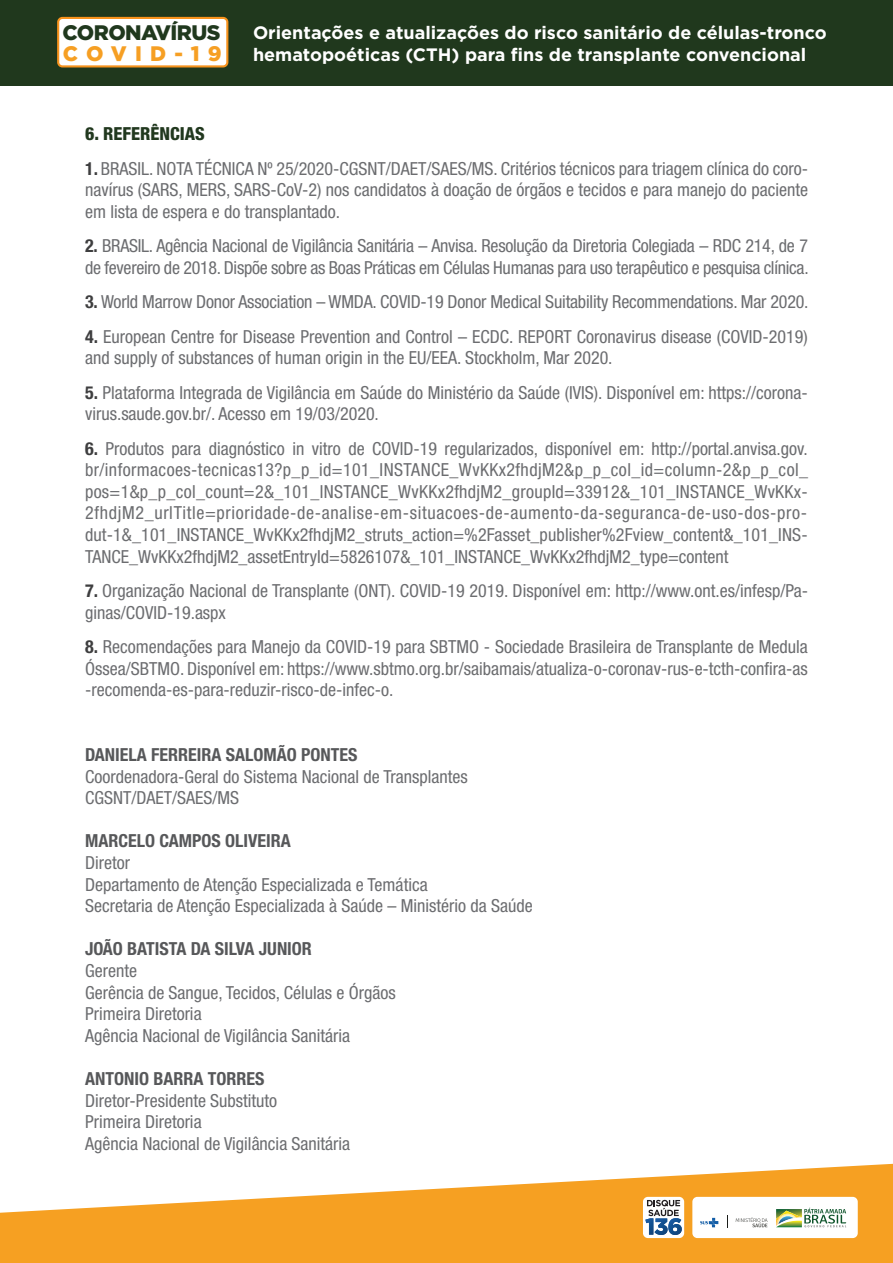
<style>
.page{position:relative;width:893px;height:1263px;background:#fff}
.page>*{position:absolute;margin:0;border:0;box-sizing:border-box;transform-origin:0 0}
.t1{font:900 21px "Gotham";letter-spacing:-.025em;color:#20381d}
.t2{font:900 21px "Gotham";letter-spacing:.395em;color:#f69f23}
.t3{font:condensed 18px/21.6px "Helvetica Neue LT Std";color:#6c6d70}
.t4{font:700 18px/21.6px "Gotham";color:#fff}
.t5{font:700 condensed 18px "Helvetica Neue LT Std";color:#57585a}
.t6{font:800 condensed 18px "Helvetica Neue LT Std";color:#21381e}
.s1{font-weight:700;color:#3e3e3f}
</style>
<div class="page">
<svg style="left:0;top:1164px;width:893px;height:99px;fill:#f6a022"></svg>
<div style="left:643px;top:1197px;width:41px;height:41px;background:#fff;border-radius:5px"></div>
<div style="left:692px;top:1197px;width:166px;height:41px;background:#fff;border-radius:5px"></div>
<svg style="left:700px;top:1218px;width:18px;height:9px"></svg>
<svg style="left:736px;top:1217px;width:32px;height:10px"></svg>
<svg style="left:776px;top:1207px;width:70px;height:20px"></svg>
<svg style="left:727px;top:1215px;width:1px;height:12px"></svg>
<svg style="left:645px;top:1200px;width:37px;height:35px"></svg>
<div style="left:0;top:0;width:893px;height:85px;background:#20381d"></div>
<div style="left:58px;top:18px;width:169px;height:48px;background:#fff;border-radius:4px"></div>
<div style="left:57px;top:17px;width:171px;height:50px;border:2px solid #f7931d;border-radius:4px"></div>
<p class="t1" style="left:63px;top:18px;width:159px">CORONAVÍRUS</p>
<p class="t2" style="left:63px;top:39px;width:160px">COVID-19</p>
<p class="t4" style="left:253px;top:22px;width:575px">Orientações e atualizações do risco sanitário de células-tronco hematopoéticas (CTH) para fins de transplante convencional</p>
<p class="t6" style="left:85px;top:123px;width:121px">6. REFERÊNCIAS</p>
<p class="t3" style="left:85px;top:157px;width:724px;text-align:justify"><span class="s1">1.</span> BRASIL. NOTA TÉCNICA Nº 25/2020-CGSNT/DAET/SAES/MS. Critérios técnicos para triagem clínica do coro&shy;navírus (SARS, MERS, SARS-CoV-2) nos candidatos à doação de órgãos e tecidos e para manejo do paciente em lista de espera e do transplantado.</p>
<p class="t3" style="left:85px;top:235px;width:725px"><span class="s1">2.</span> BRASIL. Agência Nacional de Vigilância Sanitária – Anvisa. Resolução da Diretoria Colegiada – RDC 214, de 7 de fevereiro de 2018. Dispõe sobre as Boas Práticas em Células Humanas para uso terapêutico e pesquisa clínica.</p>
<p class="t3" style="left:85px;top:291px;width:725px"><span class="s1">3.</span> World Marrow Donor Association – WMDA. COVID-19 Donor Medical Suitability Recommendations. Mar 2020.</p>
<p class="t3" style="left:85px;top:325px;width:724px"><span class="s1">4.</span> European Centre for Disease Prevention and Control – ECDC. REPORT Coronavirus disease (COVID-2019) and supply of substances of human origin in the EU/EEA. Stockholm, Mar 2020.</p>
<p class="t3" style="left:85px;top:381px;width:724px"><span class="s1">5.</span> Plataforma Integrada de Vigilância em Saúde do Ministério da Saúde (IVIS). Disponível em: https://corona&shy;virus.saude.gov.br/. Acesso em 19/03/2020.</p>
<p class="t3" style="left:85px;top:437px;width:725px;text-align:justify"><span class="s1">6.</span> Produtos para diagnóstico in vitro de COVID-19 regularizados, disponível em: http://portal.anvisa.gov. br/informacoes-tecnicas13?p_p_id=101_INSTANCE_WvKKx2fhdjM2&amp;p_p_col_id=column-2&amp;p_p_col_ pos=1&amp;p_p_col_count=2&amp;_101_INSTANCE_WvKKx2fhdjM2_groupId=33912&amp;_101_INSTANCE_WvKKx-2fhdjM2_urlTitle=prioridade-de-analise-em-situacoes-de-aumento-da-seguranca-de-uso-dos-pro&shy;dut-1&amp;_101_INSTANCE_WvKKx2fhdjM2_struts_action=%2Fasset_publisher%2Fview_content&amp;_101_INS-TANCE_WvKKx2fhdjM2_assetEntryId=5826107&amp;_101_INSTANCE_WvKKx2fhdjM2_type=content</p>
<p class="t3" style="left:85px;top:580px;width:724px"><span class="s1">7.</span> Organização Nacional de Transplante (ONT). COVID-19 2019. Disponível em: http://www.ont.es/infesp/Pa&shy;ginas/COVID-19.aspx</p>
<p class="t3" style="left:85px;top:636px;width:724px;text-align:justify"><span class="s1">8.</span> Recomendações para Manejo da COVID-19 para SBTMO - Sociedade Brasileira de Transplante de Medula Óssea/SBTMO. Disponível em: https://www.sbtmo.org.br/saibamais/atualiza-o-coronav-rus-e-tcth-confira-as -recomenda-es-para-reduzir-risco-de-infec-o.</p>
<p class="t5" style="left:85px;top:744px;width:274px">DANIELA FERREIRA SALOMÃO PONTES</p>
<p class="t3" style="left:85px;top:765px;width:384px">Coordenadora-Geral do Sistema Nacional de Transplantes<br>CGSNT/DAET/SAES/MS</p>
<p class="t5" style="left:85px;top:830px;width:207px">MARCELO CAMPOS OLIVEIRA</p>
<p class="t3" style="left:85px;top:852px;width:449px">Diretor<br>Departamento de Atenção Especializada e Temática<br>Secretaria de Atenção Especializada à Saúde – Ministério da Saúde</p>
<p class="t5" style="left:85px;top:938px;width:228px">JOÃO BATISTA DA SILVA JUNIOR</p>
<p class="t3" style="left:85px;top:960px;width:312px">Gerente<br>Gerência de Sangue, Tecidos, Células e Órgãos<br>Primeira Diretoria<br>Agência Nacional de Vigilância Sanitária</p>
<p class="t5" style="left:85px;top:1068px;width:181px">ANTONIO BARRA TORRES</p>
<p class="t3" style="left:85px;top:1089px;width:267px">Diretor-Presidente Substituto<br>Primeira Diretoria<br>Agência Nacional de Vigilância Sanitária</p>
</div>
